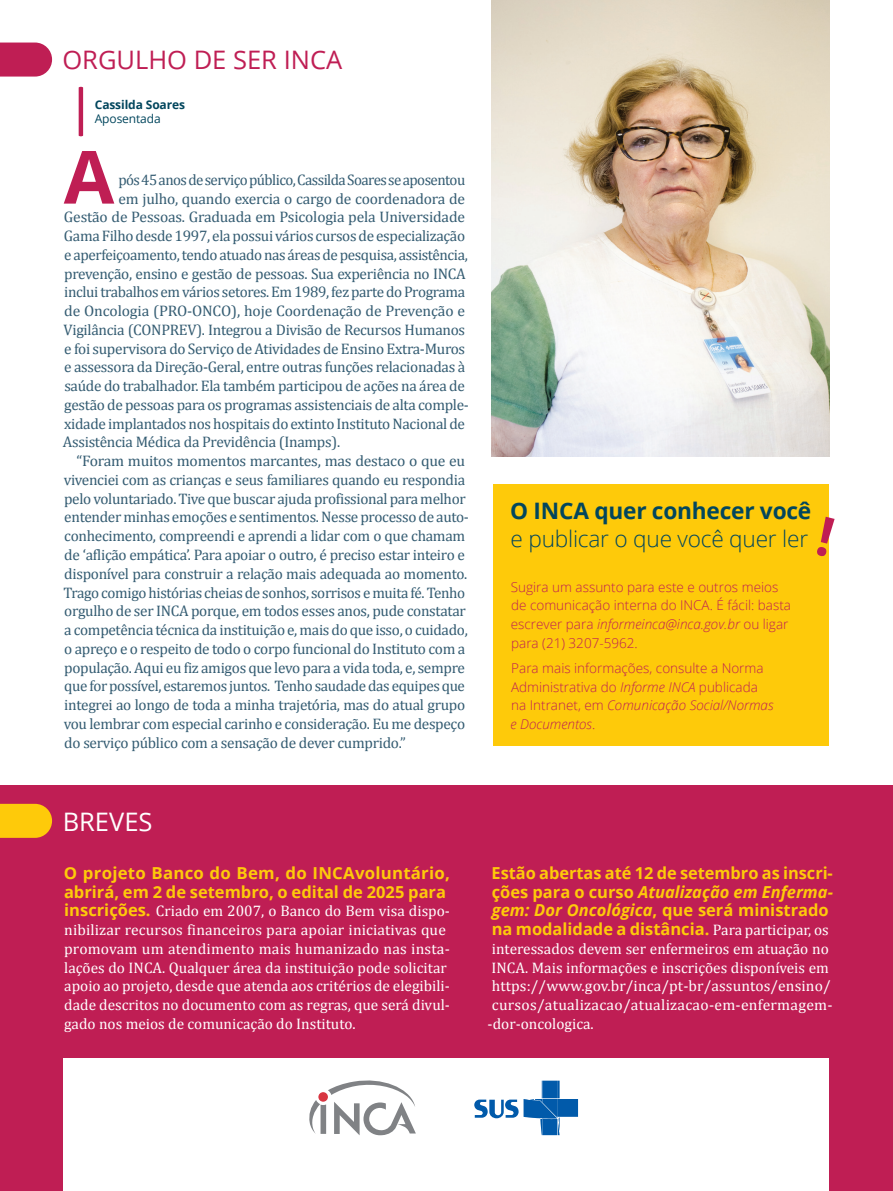
<style>
.page{position:relative;width:893px;height:1191px;background:#fff}
.page>*{position:absolute;margin:0;border:0;box-sizing:border-box;transform-origin:0 0}
.t1{font:700 73.35px "Open Sans";color:#bf1e54}
.t2{font:25.5px "Open Sans";color:#bf1e54}
.t3{font:25.5px "Open Sans";color:#fff}
.t4{font:300 22.65px "Open Sans";letter-spacing:-.01em;color:#02465d}
.t5{font:700 22.65px "Open Sans";letter-spacing:-.01em;color:#02465d}
.t6{font:700 16.5px/18.8px "Open Sans";color:#feca0a}
.t7{font:15.3px "Cambria";letter-spacing:-.02em;color:#345c72}
.t8{font:15.3px/18.8px "Cambria";color:#fff}
.t9{font:300 13.5px/18.8px "Open Sans";color:#bf1e54}
.t10{font:700 12px "Open Sans";letter-spacing:-.01em;color:#02465d}
.t11{font:12px "Open Sans";letter-spacing:-.01em;color:#02465d}
.s1{font-style:italic}
.s2{font-family:"Open Sans";font-weight:700;font-size:16.5px;color:#feca0a}
.s3{font-family:"Cambria";font-weight:400;font-size:15.3px;color:#fff}
</style>
<div class="page">
<div style="left:0;top:785px;width:893px;height:406px;background:#bf1e54"></div>
<div style="left:64px;top:1058px;width:765px;height:133px;background:#fff"></div>
<svg style="left:0;top:804px;width:52px;height:34px;background:#f9bd0f"></svg>
<svg style="left:0;top:43px;width:52px;height:34px;background:#c32f61"></svg>
<img style="left:491px;top:0;width:338px;height:456px">
<svg style="left:79px;top:87px;width:4px;height:49px"></svg>
<svg style="left:309px;top:1080px;width:107px;height:55px"></svg>
<svg style="left:474px;top:1080px;width:104px;height:55px"></svg>
<div style="left:493px;top:484px;width:336px;height:262px;background:#feca0a"></div>
<h2 class="t2" style="left:62px;top:43px;width:281px">ORGULHO DE SER INCA</h2>
<p class="t10" style="left:95px;top:97px;width:92px">Cassilda Soares</p>
<p class="t11" style="left:95px;top:110px;width:67px">Aposentada</p>
<h1 class="t1" style="left:64px;top:125px;width:52px">A</h1>
<p class="t7" style="left:118px;top:170px;width:348px">pós 45 anos de serviço público, Cassilda Soares se aposentou</p>
<p class="t7" style="left:119px;top:189px;width:348px">em julho, quando exercia o cargo de coordenadora de</p>
<p class="t7" style="left:64px;top:208px;width:403px">Gestão de Pessoas. Graduada em Psicologia pela Universidade</p>
<p class="t7" style="left:64px;top:226px;width:403px">Gama Filho desde 1997, ela possui vários cursos de especialização</p>
<p class="t7" style="left:64px;top:245px;width:405px">e aperfeiçoamento, tendo atuado nas áreas de pesquisa, assistência,</p>
<p class="t7" style="left:64px;top:264px;width:403px">prevenção, ensino e gestão de pessoas. Sua experiência no INCA</p>
<p class="t7" style="left:64px;top:283px;width:402px">inclui trabalhos em vários setores. Em 1989, fez parte do Programa</p>
<p class="t7" style="left:64px;top:301px;width:402px">de Oncologia (PRO-ONCO), hoje Coordenação de Prevenção e</p>
<p class="t7" style="left:64px;top:320px;width:403px">Vigilância (CONPREV). Integrou a Divisão de Recursos Humanos</p>
<p class="t7" style="left:64px;top:339px;width:402px">e foi supervisora do Serviço de Atividades de Ensino Extra-Muros</p>
<p class="t7" style="left:64px;top:358px;width:402px">e assessora da Direção-Geral, entre outras funções relacionadas à</p>
<p class="t7" style="left:64px;top:376px;width:402px">saúde do trabalhador. Ela também participou de ações na área de</p>
<p class="t7" style="left:64px;top:395px;width:406px">gestão de pessoas para os programas assistenciais de alta comple-</p>
<p class="t7" style="left:64px;top:414px;width:402px">xidade implantados nos hospitais do extinto Instituto Nacional de</p>
<p class="t7" style="left:63px;top:433px;width:279px">Assistência Médica da Previdência (Inamps).</p>
<p class="t7" style="left:76px;top:451px;width:390px">“Foram muitos momentos marcantes, mas destaco o que eu</p>
<p class="t7" style="left:64px;top:470px;width:403px">vivenciei com as crianças e seus familiares quando eu respondia</p>
<p class="t7" style="left:64px;top:489px;width:403px">pelo voluntariado. Tive que buscar ajuda profissional para melhor</p>
<p class="t7" style="left:64px;top:508px;width:406px">entender minhas emoções e sentimentos. Nesse processo de auto-</p>
<p class="t7" style="left:64px;top:526px;width:402px">conhecimento, compreendi e aprendi a lidar com o que chamam</p>
<p class="t7" style="left:64px;top:545px;width:402px">de ‘aflição empática’. Para apoiar o outro, é preciso estar inteiro e</p>
<p class="t7" style="left:64px;top:564px;width:405px">disponível para construir a relação mais adequada ao momento.</p>
<p class="t7" style="left:63px;top:583px;width:403px">Trago comigo histórias cheias de sonhos, sorrisos e muita fé. Tenho</p>
<p class="t7" style="left:64px;top:601px;width:403px">orgulho de ser INCA porque, em todos esses anos, pude constatar</p>
<p class="t7" style="left:64px;top:620px;width:405px">a competência técnica da instituição e, mais do que isso, o cuidado,</p>
<p class="t7" style="left:64px;top:639px;width:402px">o apreço e o respeito de todo o corpo funcional do Instituto com a</p>
<p class="t7" style="left:64px;top:658px;width:402px">população. Aqui eu fiz amigos que levo para a vida toda, e, sempre</p>
<p class="t7" style="left:64px;top:676px;width:402px">que for possível, estaremos juntos. Tenho saudade das equipes que</p>
<p class="t7" style="left:64px;top:695px;width:402px">integrei ao longo de toda a minha trajetória, mas do atual grupo</p>
<p class="t7" style="left:64px;top:714px;width:403px">vou lembrar com especial carinho e consideração. Eu me despeço</p>
<p class="t7" style="left:64px;top:733px;width:343px">do serviço público com a sensação de dever cumprido.”</p>
<h3 class="t5" style="left:510px;top:495px;width:303px">O INCA quer conhecer você</h3>
<h3 class="t4" style="left:511px;top:523px;width:299px">e publicar o que você quer ler</h3>
<p class="t9" style="left:511px;top:577px;width:282px">Sugira um assunto para este e outros meios de comunicação interna do INCA. É fácil: basta escrever para <span class="s1">informeinca@inca.gov.br</span> ou ligar para (21) 3207-5962.</p>
<p class="t9" style="left:511px;top:658px;width:264px">Para mais informações, consulte a Norma Administrativa do <span class="s1">Informe INCA</span> publicada na Intranet, em <span class="s1">Comunicação Social/Normas e Documentos</span>.</p>
<h2 class="t3" style="left:63px;top:804px;width:91px">BREVES</h2>
<p class="t6" style="left:64px;top:863px;width:388px">O projeto Banco do Bem, do INCAvoluntário, abrirá, em 2 de setembro, o edital de 2025 para</p>
<p class="t8" style="left:64px;top:902px;width:387px"><span class="s2">inscrições.</span> Criado em 2007, o Banco do Bem visa dispo&shy;nibilizar recursos financeiros para apoiar iniciativas que promovam um atendimento mais humanizado nas insta&shy;lações do INCA. Qualquer área da instituição pode solicitar apoio ao projeto, desde que atenda aos critérios de elegibili&shy;dade descritos no documento com as regras, que será divul&shy;gado nos meios de comunicação do Instituto.</p>
<p class="t6" style="left:491px;top:863px;width:343px">Estão abertas até 12 de setembro as inscri&shy;ções para o curso <span class="s1">Atualização em Enferma&shy;gem: Dor Oncológica</span>, que será ministrado na modalidade a distância. <span class="s3">Para participar, os</span></p>
<p class="t8" style="left:488px;top:939px;width:346px">interessados devem ser enfermeiros em atuação no INCA. Mais informações e inscrições disponíveis em https://www.gov.br/inca/pt-br/assuntos/ensino/ cursos/atualizacao/atualizacao-em-enfermagem--dor-oncologica.</p>
</div>
